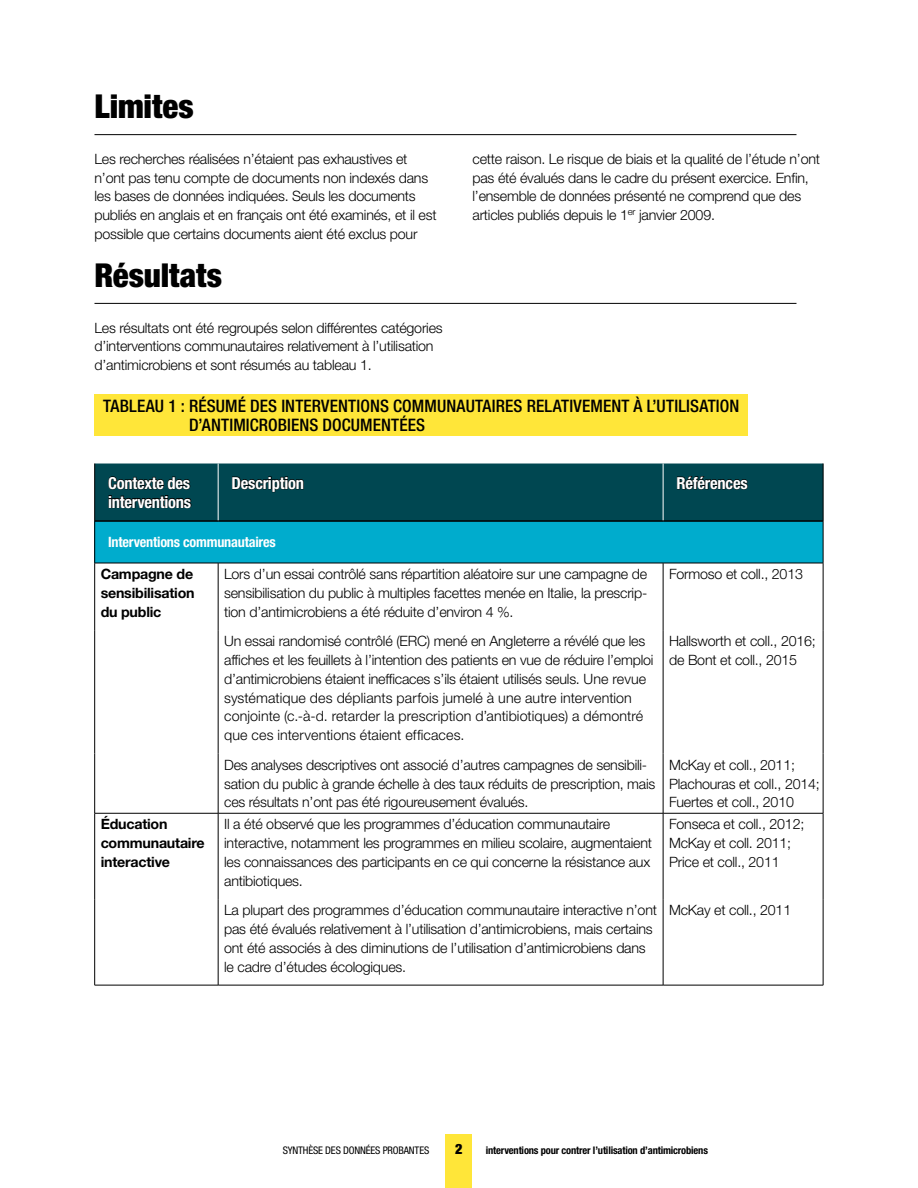
<style>
.page{position:relative;width:918px;height:1188px;background:#fff}
.page>*{position:absolute;margin:0;border:0;box-sizing:border-box;transform-origin:0 0}
.t1{font:900 condensed 33px "Helvetica Neue LT Std";letter-spacing:-.005em;color:#000}
.Table_title{font:500 condensed 17.25px/18.8px "Helvetica Neue LT Std";letter-spacing:.005em;color:#000}
.Table_Header{font:700 condensed 16.5px/18.8px "Helvetica Neue LT Std";letter-spacing:-.015em;color:#fff}
.Body{font:300 14.25px/18.8px "Helvetica Neue LT Std";letter-spacing:-.015em;color:#000}
.Table_Body{font:300 14.25px/18.8px "Helvetica Neue LT Std";letter-spacing:-.015em;color:#000}
.Body-2{font:700 14.25px/18.8px "Helvetica Neue LT Std";letter-spacing:-.015em;color:#000;text-align:justify}
.Table_Left_Subhead{font:700 14.25px/18.8px "Helvetica Neue LT Std";letter-spacing:-.015em;color:#000}
.Table_subhead{font:700 condensed 14.25px "Helvetica Neue LT Std";letter-spacing:-.015em;color:#fff}
.t2{font:900 condensed 14.25px "Helvetica Neue LT Std";color:#000}
.t3{font:700 condensed 10.5px "Helvetica Neue LT Std";letter-spacing:-.015em;color:#000}
.t4{font:condensed 10.5px "Helvetica Neue LT Std";letter-spacing:-.015em;color:#000}
</style>
<div class="page">
<hr style="left:94px;top:134px;width:702px;height:1px;background:#000">
<hr style="left:94px;top:303px;width:702px;height:1px;background:#000">
<div style="left:94px;top:394px;width:654px;height:41px;background:#ffe639"></div>
<div style="left:95px;top:521px;width:728px;height:42px;background:#00accd"></div>
<hr style="left:95px;top:520px;width:123px;height:2px;background:#000">
<hr style="left:218px;top:520px;width:445px;height:2px;background:#000">
<hr style="left:663px;top:520px;width:160px;height:2px;background:#000">
<hr style="left:94px;top:521px;width:1px;height:42px;background:#000">
<hr style="left:823px;top:521px;width:1px;height:42px;background:#000">
<hr style="left:94px;top:563px;width:124px;height:1px;background:#000">
<hr style="left:94px;top:563px;width:1px;height:67px;background:#000">
<hr style="left:218px;top:563px;width:445px;height:1px;background:#000">
<hr style="left:218px;top:563px;width:1px;height:67px;background:#000">
<hr style="left:663px;top:563px;width:160px;height:1px;background:#000">
<hr style="left:663px;top:563px;width:1px;height:67px;background:#000">
<hr style="left:823px;top:563px;width:1px;height:67px;background:#000">
<hr style="left:94px;top:630px;width:1px;height:124px;background:#000">
<hr style="left:218px;top:630px;width:1px;height:124px;background:#000">
<hr style="left:663px;top:630px;width:1px;height:124px;background:#000">
<hr style="left:823px;top:630px;width:1px;height:124px;background:#000">
<hr style="left:94px;top:754px;width:1px;height:59px;background:#000">
<hr style="left:218px;top:754px;width:1px;height:59px;background:#000">
<hr style="left:663px;top:754px;width:1px;height:59px;background:#000">
<hr style="left:823px;top:754px;width:1px;height:59px;background:#000">
<hr style="left:94px;top:813px;width:124px;height:1px;background:#000">
<hr style="left:94px;top:813px;width:1px;height:86px;background:#000">
<hr style="left:218px;top:813px;width:445px;height:1px;background:#000">
<hr style="left:218px;top:813px;width:1px;height:86px;background:#000">
<hr style="left:663px;top:813px;width:160px;height:1px;background:#000">
<hr style="left:663px;top:813px;width:1px;height:86px;background:#000">
<hr style="left:823px;top:813px;width:1px;height:86px;background:#000">
<hr style="left:94px;top:899px;width:1px;height:86px;background:#000">
<hr style="left:218px;top:899px;width:1px;height:86px;background:#000">
<hr style="left:663px;top:899px;width:1px;height:86px;background:#000">
<hr style="left:823px;top:899px;width:1px;height:86px;background:#000">
<hr style="left:94px;top:985px;width:124px;height:1px;background:#000">
<hr style="left:218px;top:985px;width:445px;height:1px;background:#000">
<hr style="left:663px;top:985px;width:160px;height:1px;background:#000">
<hr style="left:94px;top:464px;width:1px;height:57px;background:#000">
<hr style="left:823px;top:464px;width:1px;height:57px;background:#000">
<svg style="left:95px;top:464px;width:728px;height:57px;background:#00434c"></svg>
<div style="left:446px;top:1134px;width:26px;height:54px;background:#ffe639"></div>
<h1 class="t1" style="left:94px;top:86px;width:101px">Limites</h1>
<p class="Body" style="left:94px;top:149px;width:344px">Les recherches réalisées n’étaient pas exhaustives et n’ont pas tenu compte de documents non indexés dans les bases de données indiquées. Seuls les documents publiés en anglais et en français ont été examinés, et il est possible que certains documents aient été exclus pour</p>
<p class="Body" style="left:472px;top:149px;width:349px">cette raison. Le risque de biais et la qualité de l’étude n’ont pas été évalués dans le cadre du présent exercice. Enfin, l’ensemble de données présenté ne comprend que des articles publiés depuis le 1<sup>er</sup> janvier 2009.</p>
<h1 class="t1" style="left:94px;top:255px;width:129px">Résultats</h1>
<p class="Body" style="left:94px;top:318px;width:350px">Les résultats ont été regroupés selon différentes catégories d’interventions communautaires relativement à l’utilisation d’antimicrobiens et sont résumés au tableau 1.</p>
<p class="Table_title" style="left:189px;top:396px;width:552px;text-indent:-86px">TABLEAU 1 : RÉSUMÉ DES INTERVENTIONS COMMUNAUTAIRES RELATIVEMENT À L’UTILISATION<br>D’ANTIMICROBIENS DOCUMENTÉES</p>
<p class="Table_Header" style="left:108px;top:473px;width:85px">Contexte des interventions</p>
<p class="Table_Header" style="left:232px;top:473px;width:74px">Description</p>
<p class="Table_Header" style="left:677px;top:473px;width:73px">Références</p>
<p class="Table_subhead" style="left:108px;top:533px;width:169px">Interventions communautaires</p>
<p class="Body-2" style="left:101px;top:564px;width:96px">Campagne de sensibilisation du public</p>
<p class="Body" style="left:224px;top:564px;width:425px;text-align:justify">Lors d’un essai contrôlé sans répartition aléatoire sur une campagne de sensibilisation du public à multiples facettes menée en Italie, la prescrip&shy;tion d’antimicrobiens a été réduite d’environ 4 %.</p>
<p class="Body" style="left:669px;top:564px;width:135px">Formoso et coll., 2013</p>
<p class="Body" style="left:224px;top:632px;width:431px">Un essai randomisé contrôlé (ERC) mené en Angleterre a révélé que les affiches et les feuillets à l’intention des patients en vue de réduire l’emploi d’antimicrobiens étaient inefficaces s’ils étaient utilisés seuls. Une revue systématique des dépliants parfois jumelé à une autre intervention conjointe (c.-à-d. retarder la prescription d’antibiotiques) a démontré que ces interventions étaient efficaces.</p>
<p class="Body" style="left:669px;top:632px;width:148px">Hallsworth et coll., 2016; de Bont et coll., 2015</p>
<p class="Body" style="left:224px;top:755px;width:433px">Des analyses descriptives ont associé d’autres campagnes de sensibili&shy;sation du public à grande échelle à des taux réduits de prescription, mais ces résultats n’ont pas été rigoureusement évalués.</p>
<p class="Body" style="left:669px;top:755px;width:152px">McKay et coll., 2011;<br>Plachouras et coll., 2014;<br>Fuertes et coll., 2010</p>
<p class="Table_Left_Subhead" style="left:101px;top:815px;width:106px">Éducation communautaire interactive</p>
<p class="Table_Body" style="left:224px;top:815px;width:429px">Il a été observé que les programmes d’éducation communautaire interactive, notamment les programmes en milieu scolaire, augmentaient les connaissances des participants en ce qui concerne la résistance aux antibiotiques.</p>
<p class="Body" style="left:669px;top:815px;width:137px">Fonseca et coll., 2012;<br>McKay et coll. 2011;<br>Price et coll., 2011</p>
<p class="Table_Body" style="left:224px;top:901px;width:434px">La plupart des programmes d’éducation communautaire interactive n’ont pas été évalués relativement à l’utilisation d’antimicrobiens, mais certains ont été associés à des diminutions de l’utilisation d’antimicrobiens dans le cadre d’études écologiques.</p>
<p class="Body" style="left:669px;top:901px;width:124px">McKay et coll., 2011</p>
<p class="t4" style="left:283px;top:1144px;width:148px">SYNTHÈSE DES DONNÉES PROBANTES</p>
<p class="t2" style="left:455px;top:1140px;width:9px">2</p>
<p class="t3" style="left:486px;top:1144px;width:224px">interventions pour contrer l’utilisation d’antimicrobiens</p>
</div>
